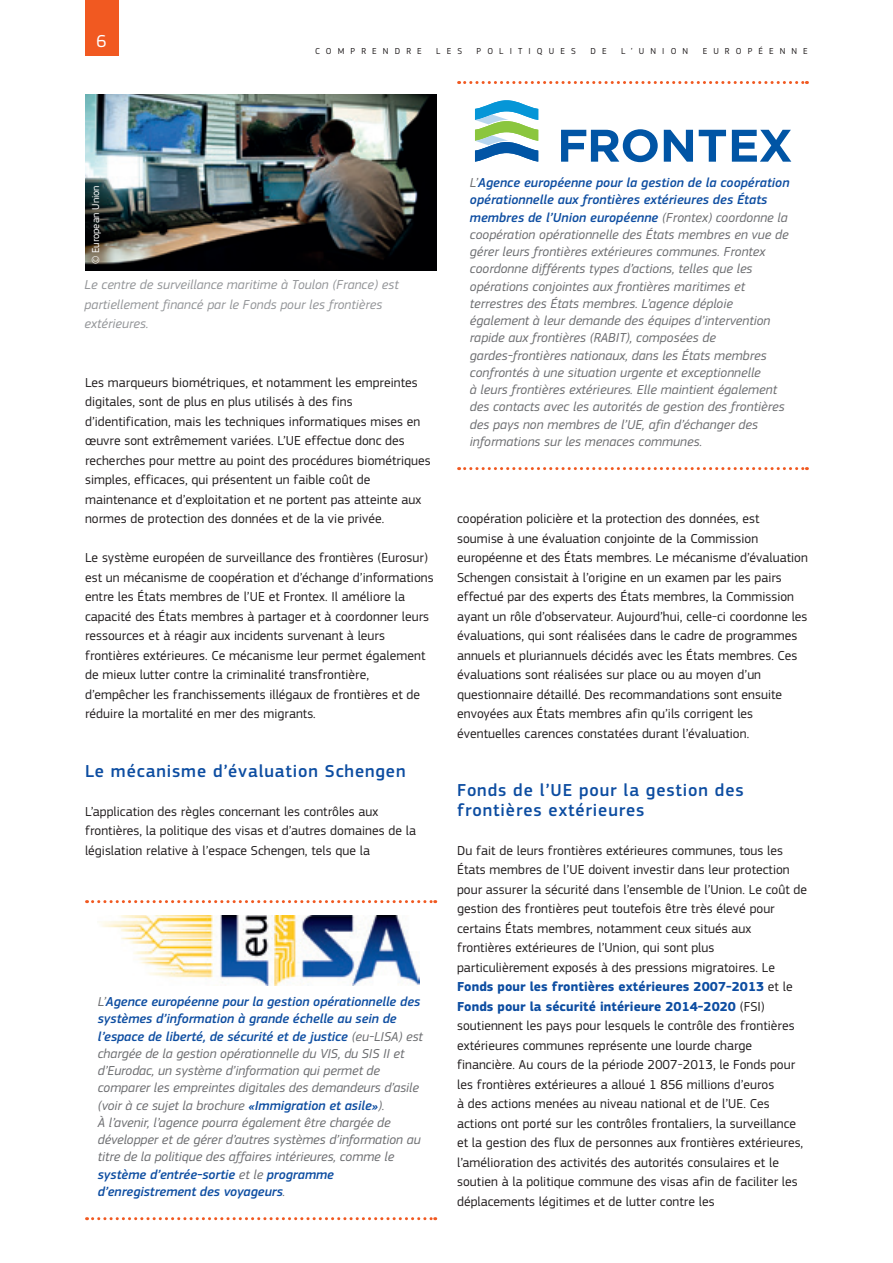
<style>
.page{position:relative;width:893px;height:1263px;background:#fff}
.page>*{position:absolute;margin:0;border:0;box-sizing:border-box;transform-origin:0 0}
.Heading03{font:500 18px/19.5px "EC Square Sans Pro";letter-spacing:.05em;color:#0d4da1}
.t1{font:18px "EC Square Sans Pro";color:#fff}
.BodyText{font:13.5px/19.5px "EC Square Sans Pro";letter-spacing:.005em;color:#231f20}
.Box_fin{font:italic 13.5px/17.2px "EC Square Sans Pro";letter-spacing:.005em;color:#6c6d70}
.legende_L{font:italic 13.5px/19.5px "EC Square Sans Pro";letter-spacing:.005em;color:#939598}
.copyright{font:10.5px "EC Square Sans Pro";color:#fff}
.t2{font:9px "EC Square Sans Pro";color:#231f20}
.s1{font-weight:500;color:#0d4da1}
.s2{font-weight:700;color:#0d4da1}
</style>
<div class="page">
<div style="left:85px;top:0;width:33px;height:55px;background:#f15921"></div>
<img style="left:85px;top:94px;width:351px;height:177px">
<svg style="left:87px;top:900px;width:349px;height:3px"></svg>
<svg style="left:87px;top:1217px;width:349px;height:3px"></svg>
<img style="left:99px;top:915px;width:321px;height:70px">
<svg style="left:459px;top:81px;width:348px;height:3px"></svg>
<svg style="left:459px;top:467px;width:348px;height:3px"></svg>
<svg style="left:561px;top:129px;width:97px;height:33px"></svg>
<svg style="left:664px;top:130px;width:29px;height:32px"></svg>
<svg style="left:699px;top:130px;width:27px;height:32px"></svg>
<svg style="left:732px;top:130px;width:59px;height:32px"></svg>
<svg style="left:475px;top:100px;width:63px;height:62px"></svg>
<h1 class="t1" style="left:97px;top:30px;width:12px">6</h1>
<p class="t2" style="left:315px;top:45px;width:23px">C omprendre</p>
<p class="t2" style="left:436px;top:45px;width:10px">les</p>
<p class="t2" style="left:477px;top:45px;width:11px">politiques</p>
<p class="t2" style="left:590px;top:45px;width:9px">de</p>
<p class="t2" style="left:621px;top:45px;width:40px">l ’Union</p>
<p class="t2" style="left:703px;top:45px;width:12px">européenne</p>
<p class="copyright" style="left:90px;top:264px;width:81px;rotate:-90deg">© European Union</p>
<p class="legende_L" style="left:85px;top:275px;width:315px">Le centre de surveillance maritime à Toulon (France) est partiellement financé par le Fonds pour les frontières extérieures.</p>
<p class="BodyText" style="left:85px;top:373px;width:347px">Les marqueurs biométriques, et notamment les empreintes digitales, sont de plus en plus utilisés à des fins d’identification, mais les techniques informatiques mises en œuvre sont extrêmement variées. L’UE effectue donc des recherches pour mettre au point des procédures biométriques simples, efficaces, qui présentent un faible coût de maintenance et d’exploitation et ne portent pas atteinte aux normes de protection des données et de la vie privée.</p>
<p class="BodyText" style="left:85px;top:548px;width:350px">Le système européen de surveillance des frontières (Eurosur) est un mécanisme de coopération et d’échange d’informations entre les États membres de l’UE et Frontex. Il améliore la capacité des États membres à partager et à coordonner leurs ressources et à réagir aux incidents survenant à leurs frontières extérieures. Ce mécanisme leur permet également de mieux lutter contre la criminalité transfrontière, d’empêcher les franchissements illégaux de frontières et de réduire la mortalité en mer des migrants.</p>
<p class="Heading03" style="left:85px;top:761px;width:322px">Le mécanisme d’évaluation Schengen</p>
<p class="BodyText" style="left:85px;top:802px;width:332px">L’application des règles concernant les contrôles aux frontières, la politique des visas et d’autres domaines de la législation relative à l’espace Schengen, tels que la</p>
<p class="Box_fin" style="left:98px;top:993px;width:327px">L’<span class="s1">Agence européenne pour la gestion opérationnelle des systèmes d’information à grande échelle au sein de l’espace de liberté, de sécurité et de justice</span> (eu‑LISA) est chargée de la gestion opérationnelle du VIS, du SIS II et d’Eurodac, un système d’information qui permet de comparer les empreintes digitales des demandeurs d’asile (voir à ce sujet la brochure <span class="s1">«Immigration et asile»</span>).<br>À l’avenir, l’agence pourra également être chargée de développer et de gérer d’autres systèmes d’information au titre de la politique des affaires intérieures, comme le <span class="s1">système d’entrée‑sortie</span> et le <span class="s1">programme d’enregistrement des voyageurs</span>.</p>
<p class="Box_fin" style="left:470px;top:174px;width:321px">L’<span class="s1">Agence européenne pour la gestion de la coopération opérationnelle aux frontières extérieures des États membres de l’Union européenne</span> (Frontex) coordonne la coopération opérationnelle des États membres en vue de gérer leurs frontières extérieures communes. Frontex coordonne différents types d’actions, telles que les opérations conjointes aux frontières maritimes et terrestres des États membres. L’agence déploie également à leur demande des équipes d’intervention rapide aux frontières (RABIT), composées de gardes‑frontières nationaux, dans les États membres confrontés à une situation urgente et exceptionnelle<br>à leurs frontières extérieures. Elle maintient également des contacts avec les autorités de gestion des frontières des pays non membres de l’UE, afin d’échanger des informations sur les menaces communes.</p>
<p class="BodyText" style="left:457px;top:509px;width:352px">coopération policière et la protection des données, est soumise à une évaluation conjointe de la Commission européenne et des États membres. Le mécanisme d’évaluation Schengen consistait à l’origine en un examen par les pairs effectué par des experts des États membres, la Commission ayant un rôle d’observateur. Aujourd’hui, celle‑ci coordonne les évaluations, qui sont réalisées dans le cadre de programmes annuels et pluriannuels décidés avec les États membres. Ces évaluations sont réalisées sur place ou au moyen d’un questionnaire détaillé. Des recommandations sont ensuite envoyées aux États membres afin qu’ils corrigent les éventuelles carences constatées durant l’évaluation.</p>
<p class="Heading03" style="left:457px;top:781px;width:288px">Fonds de l’UE pour la gestion des frontières extérieures</p>
<p class="BodyText" style="left:457px;top:841px;width:352px">Du fait de leurs frontières extérieures communes, tous les États membres de l’UE doivent investir dans leur protection pour assurer la sécurité dans l’ensemble de l’Union. Le coût de gestion des frontières peut toutefois être très élevé pour certains États membres, notamment ceux situés aux frontières extérieures de l’Union, qui sont plus particulièrement exposés à des pressions migratoires. Le <span class="s2">Fonds pour les frontières extérieures 2007-2013</span> et le <span class="s2">Fonds pour la sécurité intérieure 2014-2020</span> (FSI) soutiennent les pays pour lesquels le contrôle des frontières extérieures communes représente une lourde charge financière. Au cours de la période 2007-2013, le Fonds pour les frontières extérieures a alloué 1 856 millions d’euros<br>à des actions menées au niveau national et de l’UE. Ces actions ont porté sur les contrôles frontaliers, la surveillance et la gestion des flux de personnes aux frontières extérieures, l’amélioration des activités des autorités consulaires et le soutien à la politique commune des visas afin de faciliter les déplacements légitimes et de lutter contre les</p>
</div>
